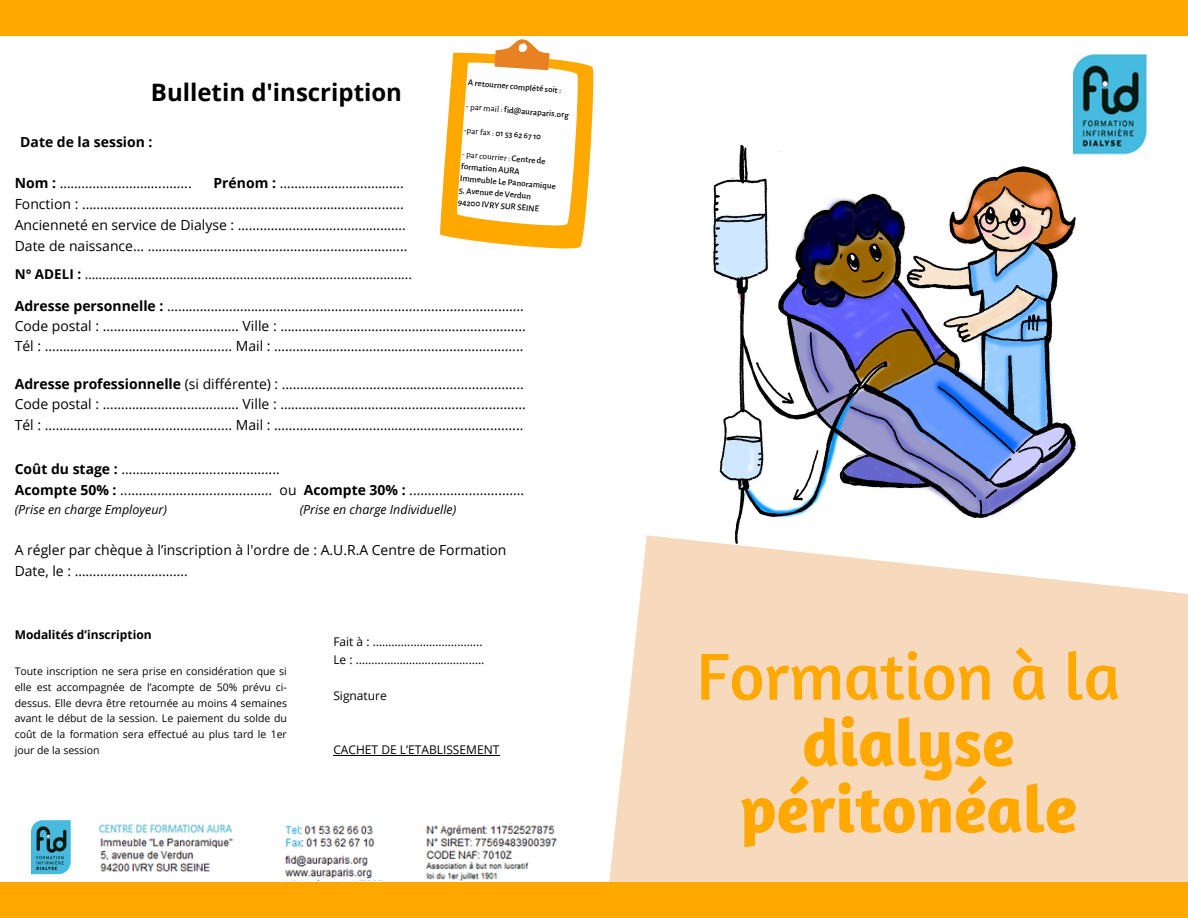
<style>
.page{position:relative;width:1188px;height:918px;background:#fff}
.page>*{position:absolute;margin:0;border:0;box-sizing:border-box;transform-origin:0 0}
.t1{font:700 67.5px/66.3px "Amaranth";color:#ffa800;text-align:center}
.t2{font:700 24px "Open Sans";color:#000}
.t3{font:13.95px "Open Sans";color:#000}
.t4{font:700 13.95px "Open Sans";color:#000}
.t5{font:13.5px "Open Sans";color:#000}
.t6{font:italic 12.45px "Open Sans";color:#000}
.t7{font:12px "Open Sans";color:#000}
.t8{font:700 12px "Open Sans";color:#000}
.t9{font:10.5px/15.8px "Open Sans";color:#000;text-align:justify}
.t10{font:500 9px/12px "Alegreya Sans";color:#000}
.s1{font-weight:400}
.s2{font-weight:700}
</style>
<div class="page">
<img style="left:713px;top:134px;width:364px;height:401px">
<img style="left:1074px;top:54px;width:73px;height:102px">
<div style="left:0;top:0;width:1188px;height:36px;background:#ffa800"></div>
<svg style="left:609px;top:535px;width:579px;height:347px;background:#f7ddc4"></svg>
<div style="left:0;top:882px;width:1188px;height:36px;background:#ffa800"></div>
<svg style="left:440px;top:39px;width:154px;height:210px"></svg>
<img style="left:99px;top:824px;width:134px;height:48px">
<img style="left:285px;top:826px;width:90px;height:21px">
<img style="left:284px;top:855px;width:89px;height:25px">
<img style="left:425px;top:823px;width:132px;height:58px">
<hr style="left:333px;top:755px;width:167px;height:1px;background:#000">
<img style="left:31px;top:821px;width:40px;height:54px">
<p class="t2" style="left:151px;top:75px;width:253px">Bulletin d'inscription</p>
<p class="t10" style="left:469px;top:77px;width:95px;rotate:5deg">A retourner complété soit :</p>
<p class="t10" style="left:467px;top:100px;width:104px;rotate:5deg"><span class="s1">- par mail :</span> fid@auraparis.org</p>
<p class="t10" style="left:465px;top:124px;width:79px;rotate:5deg"><span class="s1">-par fax :</span> 01 53 62 67 10</p>
<p class="t10" style="left:463px;top:148px;width:85px;rotate:5deg"><span class="s1">- par courrier :</span> Centre de formation AURA</p>
<p class="t10" style="left:461px;top:172px;width:98px;rotate:5deg">Immeuble Le Panoramique</p>
<p class="t10" style="left:460px;top:184px;width:74px;rotate:5deg">5, Avenue de Verdun</p>
<p class="t10" style="left:459px;top:196px;width:83px;rotate:5deg">94200 IVRY SUR SEINE</p>
<p class="t4" style="left:20px;top:133px;width:134px">Date de la session :</p>
<p class="t3" style="left:15px;top:173px;width:179px"><span class="s2">Nom :</span> ……………………….........</p>
<p class="t3" style="left:214px;top:173px;width:192px"><span class="s2">Prénom :</span> …………………………….</p>
<p class="t3" style="left:15px;top:194px;width:391px">Fonction : ……………………………………………………………………..........</p>
<p class="t3" style="left:15px;top:215px;width:393px">Ancienneté en service de Dialyse : ……………………………………….</p>
<p class="t3" style="left:15px;top:236px;width:394px">Date de naissance… …………………………………………..……………......</p>
<p class="t5" style="left:15px;top:265px;width:399px"><span class="s2">N° ADELI :</span> ………………………………………...............................................</p>
<p class="t3" style="left:15px;top:296px;width:511px"><span class="s2">Adresse personnelle :</span> ……………………………………………..............................................</p>
<p class="t3" style="left:15px;top:316px;width:513px">Code postal : ………………................... Ville : ……………………………………………................</p>
<p class="t3" style="left:15px;top:337px;width:510px">Tél : …………………………..................... Mail : …………………………………………….................</p>
<p class="t3" style="left:15px;top:374px;width:511px"><span class="s2">Adresse professionnelle</span> (si différente) : ……………………………………………...............</p>
<p class="t3" style="left:15px;top:394px;width:513px">Code postal : ………………................... Ville : ……………………………………………................</p>
<p class="t3" style="left:15px;top:415px;width:510px">Tél : …………………………..................... Mail : …………………………………………….................</p>
<p class="t3" style="left:15px;top:459px;width:267px"><span class="s2">Coût du stage :</span> ……………….........................</p>
<p class="t3" style="left:15px;top:480px;width:511px"><span class="s2">Acompte 50% :</span> ......................................... ou <span class="s2">Acompte 30% :</span> ...............................</p>
<p class="t6" style="left:15px;top:500px;width:154px">(Prise en charge Employeur)</p>
<p class="t6" style="left:300px;top:500px;width:158px">(Prise en charge Individuelle)</p>
<p class="t3" style="left:15px;top:540px;width:493px">A régler par chèque à l’inscription à l'ordre de : A.U.R.A Centre de Formation</p>
<p class="t3" style="left:15px;top:561px;width:175px">Date, le : ………………………….</p>
<p class="t8" style="left:15px;top:627px;width:138px">Modalités d’inscription</p>
<p class="t9" style="left:15px;top:663px;width:274px">Toute inscription ne sera prise en considération que si elle est accompagnée de l’acompte de 50% prévu ci&shy;dessus. Elle devra être retournée au moins 4 semaines avant le début de la session. Le paiement du solde du coût de la formation sera effectué au plus tard le 1er jour de la session</p>
<p class="t7" style="left:333px;top:633px;width:151px">Fait à : ……………………………..</p>
<p class="t7" style="left:333px;top:651px;width:153px">Le : …………………………………..</p>
<p class="t7" style="left:333px;top:687px;width:55px">Signature</p>
<p class="t7" style="left:333px;top:741px;width:167px">CACHET DE L’ETABLISSEMENT</p>
<p class="t1" style="left:697px;top:642px;width:425px"><span class="s1">Formation à la </span>dialyse péritonéale</p>
</div>
